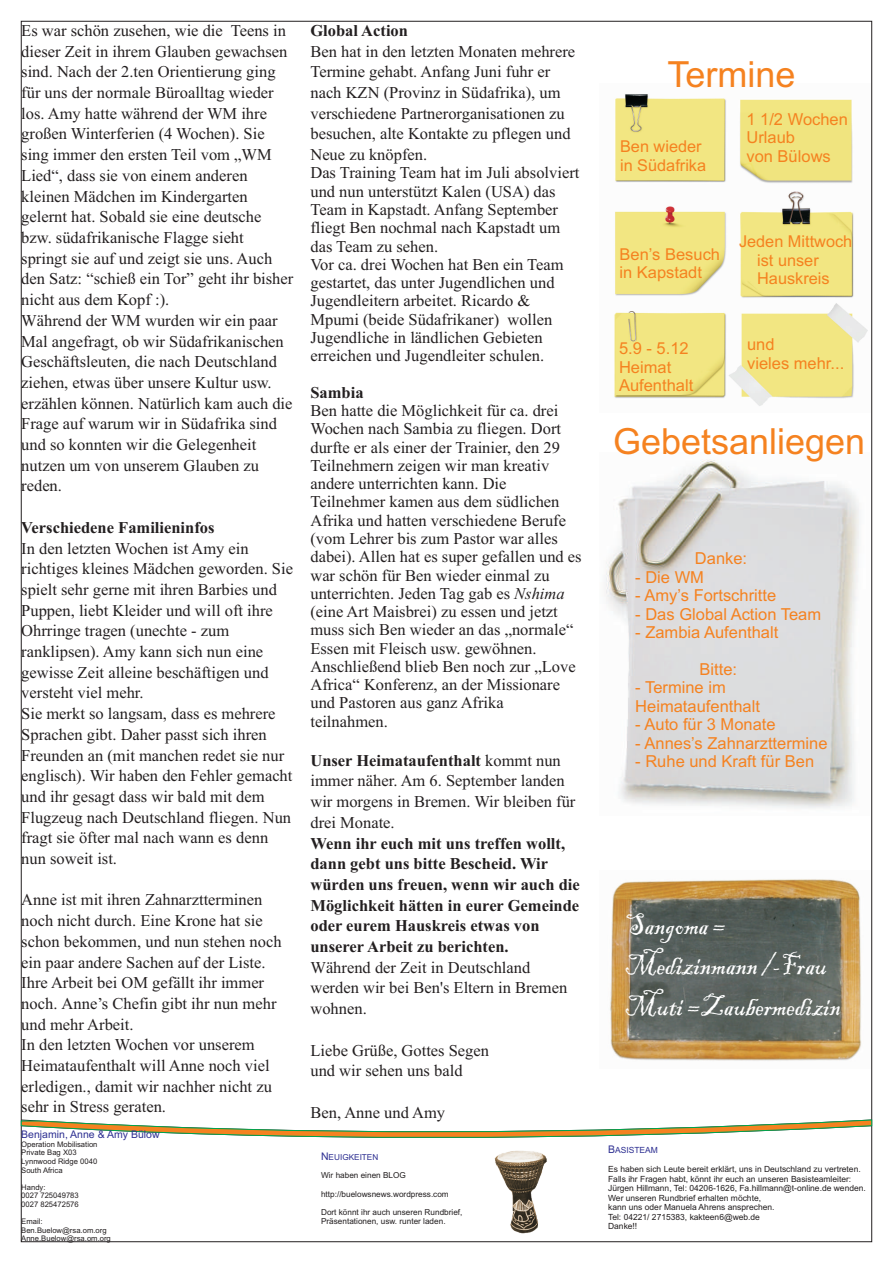
<style>
.page{position:relative;width:893px;height:1263px;background:#fff}
.page>*{position:absolute;margin:0;border:0;box-sizing:border-box;transform-origin:0 0}
.t1{font:36px "Arial";color:#f58220}
.t2{font:31.35px/40px "Blackadder ITC";color:#fff;scale:.86 1}
.t3{font:16.5px/20.7px "Times New Roman";color:#231f20}
.t4{font:16.5px/18.5px "Arial";color:#f58220}
.t5{font:700 16.5px/20.7px "Times New Roman";color:#231f20}
.t6{font:16.35px/18.1px "Arial";color:#f58220}
.t7{font:10.5px "Arial";color:#2e3092}
.t8{font:8.55px/9.4px "Arial";color:#231f20}
.t9{font:8.55px "Arial";color:#2e3092}
.t10{font:8.25px/9.1px "Arial";color:#231f20}
.t11{font:8.25px "Arial";color:#2e3092}
.t12{font:7.65px/8.6px "Arial";color:#231f20}
.s1{font-style:italic}
.s2{font-weight:700}
.s3{font-size:10.5px}
</style>
<div class="page">
<img style="left:610px;top:879px;width:252px;height:182px">
<img style="left:614px;top:94px;width:254px;height:312px">
<svg style="left:20px;top:1119px;width:853px;height:22px"></svg>
<img style="left:606px;top:459px;width:254px;height:349px">
<img style="left:488px;top:1140px;width:68px;height:102px">
<p class="t3" style="left:21px;top:22px;width:274px">Es war schön zusehen, wie die Teens in dieser Zeit in ihrem Glauben gewachsen sind. Nach der 2.ten Orientierung ging für uns der normale Büroalltag wieder los. Amy hatte während der WM ihre großen Winterferien (4 Wochen). Sie sing immer den ersten Teil vom „WM Lied“, dass sie von einem anderen kleinen Mädchen im Kindergarten gelernt hat. Sobald sie eine deutsche bzw. südafrikanische Flagge sieht springt sie auf und zeigt sie uns. Auch den Satz: “schieß ein Tor” geht ihr bisher nicht aus dem Kopf :).<br>Während der WM wurden wir ein paar Mal angefragt, ob wir Südafrikanischen Geschäftsleuten, die nach Deutschland ziehen, etwas über unsere Kultur usw. erzählen können. Natürlich kam auch die Frage auf warum wir in Südafrika sind und so konnten wir die Gelegenheit nutzen um von unserem Glauben zu reden.</p>
<p class="t5" style="left:21px;top:519px;width:195px">Verschiedene Familieninfos</p>
<p class="t3" style="left:21px;top:539px;width:273px">In den letzten Wochen ist Amy ein richtiges kleines Mädchen geworden. Sie spielt sehr gerne mit ihren Barbies und Puppen, liebt Kleider und will oft ihre Ohrringe tragen (unechte - zum ranklipsen). Amy kann sich nun eine gewisse Zeit alleine beschäftigen und versteht viel mehr.<br>Sie merkt so langsam, dass es mehrere Sprachen gibt. Daher passt sich ihren Freunden an (mit manchen redet sie nur englisch). Wir haben den Fehler gemacht und ihr gesagt dass wir bald mit dem Flugzeug nach Deutschland fliegen. Nun fragt sie öfter mal nach wann es denn nun soweit ist.</p>
<p class="t3" style="left:21px;top:891px;width:262px">Anne ist mit ihren Zahnarztterminen noch nicht durch. Eine Krone hat sie schon bekommen, und nun stehen noch ein paar andere Sachen auf der Liste.<br>Ihre Arbeit bei OM gefällt ihr immer noch. Anne’s Chefin gibt ihr nun mehr und mehr Arbeit.<br>In den letzten Wochen vor unserem Heimataufenthalt will Anne noch viel erledigen., damit wir nachher nicht zu sehr in Stress geraten.</p>
<p class="t7" style="left:21px;top:1130px;width:140px">Benjamin, Anne &amp; Amy Bülow</p>
<p class="t12" style="left:21px;top:1140px;width:78px">Operation Mobilisation<br>Private Bag X03<br>Lynnwood Ridge 0040<br>South Africa</p>
<p class="t12" style="left:21px;top:1183px;width:59px">Handy:<br>0027 725049783<br>0027 825472576</p>
<p class="t12" style="left:21px;top:1218px;width:91px">Email:<br>Ben.Buelow@rsa.om.org<br>Anne.Buelow@rsa.om.org</p>
<p class="t5" style="left:310px;top:22px;width:99px">Global Action</p>
<p class="t3" style="left:310px;top:42px;width:266px">Ben hat in den letzten Monaten mehrere Termine gehabt. Anfang Juni fuhr er nach KZN (Provinz in Südafrika), um verschiedene Partnerorganisationen zu besuchen, alte Kontakte zu pflegen und Neue zu knöpfen.</p>
<p class="t3" style="left:310px;top:165px;width:270px;line-height:18.3px">Das Training Team hat im Juli absolviert und nun unterstützt Kalen (USA) das Team in Kapstadt. Anfang September fliegt Ben nochmal nach Kapstadt um das Team zu sehen.<br>Vor ca. drei Wochen hat Ben ein Team gestartet, das unter Jugendlichen und Jugendleitern arbeitet. Ricardo &amp; Mpumi (beide Südafrikaner) wollen Jugendliche in ländlichen Gebieten erreichen und Jugendleiter schulen.</p>
<p class="t5" style="left:310px;top:384px;width:55px">Sambia</p>
<p class="t3" style="left:310px;top:403px;width:273px;line-height:18.3px">Ben hatte die Möglichkeit für ca. drei Wochen nach Sambia zu fliegen. Dort durfte er als einer der Trainier, den 29<br>Teilnehmern zeigen wir man kreativ andere unterrichten kann. Die Teilnehmer kamen aus dem südlichen Afrika und hatten verschiedene Berufe (vom Lehrer bis zum Pastor war alles dabei). Allen hat es super gefallen und es war schön für Ben wieder einmal zu unterrichten. Jeden Tag gab es <span class="s1">Nshima </span>(eine Art Maisbrei) zu essen und jetzt muss sich Ben wieder an das „normale“ Essen mit Fleisch usw. gewöhnen.<br>Anschließend blieb Ben noch zur „Love Africa“ Konferenz, an der Missionare und Pastoren aus ganz Afrika teilnahmen.</p>
<p class="t3" style="left:310px;top:751px;width:266px"><span class="s2">Unser Heimataufenthalt</span> kommt nun immer näher. Am 6. September landen wir morgens in Bremen. Wir bleiben für drei Monate.</p>
<p class="t5" style="left:310px;top:834px;width:271px">Wenn ihr euch mit uns treffen wollt, dann gebt uns bitte Bescheid. Wir würden uns freuen, wenn wir auch die Möglichkeit hätten in eurer Gemeinde oder eurem Hauskreis etwas von unserer Arbeit zu berichten.</p>
<p class="t3" style="left:310px;top:958px;width:258px">Während der Zeit in Deutschland werden wir bei Ben's Eltern in Bremen wohnen.</p>
<p class="t3" style="left:310px;top:1041px;width:180px">Liebe Grüße, Gottes Segen und wir sehen uns bald</p>
<p class="t3" style="left:310px;top:1103px;width:136px">Ben, Anne und Amy</p>
<p class="t11" style="left:321px;top:1154px;width:59px"><span class="s3">N</span>EUIGKEITEN</p>
<p class="t10" style="left:321px;top:1172px;width:86px">Wir haben einen BLOG</p>
<p class="t10" style="left:321px;top:1190px;width:129px">http://buelowsnews.wordpress.com</p>
<p class="t10" style="left:321px;top:1208px;width:143px">Dort könnt ihr auch unseren Rundbrief,<br>Präsentationen, usw. runter laden.</p>
<h1 class="t1" style="left:668px;top:60px;width:130px">Termine</h1>
<p class="t6" style="left:620px;top:139px;width:88px">Ben wieder in Südafrika</p>
<p class="t4" style="left:746px;top:111px;width:103px">1 1/2 Wochen<br>Urlaub<br>von Bülows</p>
<p class="t6" style="left:619px;top:247px;width:102px">Ben’s Besuch in Kapstadt</p>
<p class="t6" style="left:757px;top:234px;width:97px;text-indent:-18px">Jeden Mittwoch ist unser<br>Hauskreis</p>
<p class="t4" style="left:619px;top:341px;width:76px">5.9 - 5.12<br>Heimat<br>Aufenthalt</p>
<p class="t4" style="left:747px;top:337px;width:99px">und<br>vieles mehr...</p>
<h1 class="t1" style="left:613px;top:428px;width:254px">Gebetsanliegen</h1>
<p class="t4" style="left:695px;top:551px;width:54px">Danke:</p>
<p class="t4" style="left:635px;top:569px;width:70px">- Die WM</p>
<p class="t4" style="left:635px;top:588px;width:142px">- Amy’s Fortschritte</p>
<p class="t4" style="left:635px;top:606px;width:187px">- Das Global Action Team</p>
<p class="t4" style="left:635px;top:624px;width:145px">- Zambia Aufenthalt</p>
<p class="t4" style="left:699px;top:661px;width:39px">Bitte:</p>
<p class="t4" style="left:635px;top:680px;width:126px">- Termine im<br>Heimataufenthalt</p>
<p class="t4" style="left:635px;top:717px;width:142px">- Auto für 3 Monate</p>
<p class="t4" style="left:635px;top:735px;width:194px">- Annes’s Zahnarzttermine</p>
<p class="t4" style="left:635px;top:753px;width:180px">- Ruhe und Kraft für Ben</p>
<h2 class="t2" style="left:625px;top:906px;width:252px">Sangoma =<br>Medizinmann /-Frau<br>Muti =Zaubermedizin</h2>
<p class="t9" style="left:608px;top:1146px;width:51px"><span class="s3">B</span>ASISTEAM</p>
<p class="t8" style="left:608px;top:1165px;width:259px">Es haben sich Leute bereit erklärt, uns in Deutschland zu vertreten.<br>Falls ihr Fragen habt, könnt ihr euch an unseren Basisteamleiter:<br>Jürgen Hillmann, Tel: 04206-1626, Fa.hillmann@t-online.de wenden.<br>Wer unseren Rundbrief erhalten möchte,<br>kann uns oder Manuela Ahrens ansprechen.<br>Tel: 04221/ 2715383, kakteen6@web.de<br>Danke!!</p>
</div>
